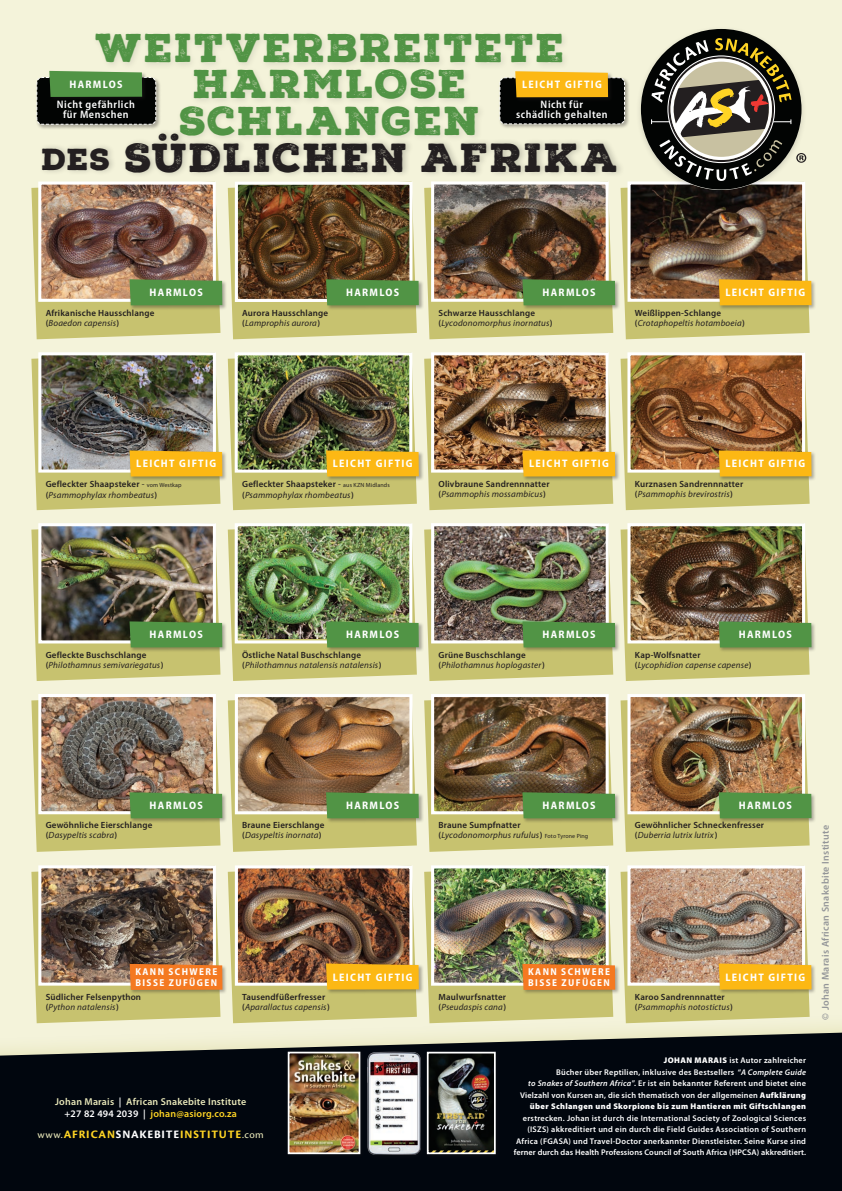
<style>
.page{position:relative;width:842px;height:1191px;background:#f4f3da}
.page>*{position:absolute;margin:0;border:0;box-sizing:border-box;transform-origin:0 0}
.t1{font:39.3px "Nexa Rust Slab Black 01";letter-spacing:.04em;color:#231f20}
.t2{font:39px "Nexa Rust Slab Black 01";letter-spacing:.04em;color:#519445}
.t3{font:11.8px "Cronos Pro Bold Capt";letter-spacing:.07em;color:#fed424}
.t4{font:700 semi-condensed 10.9px "Myriad Pro";letter-spacing:.12em;color:#fff}
.t5{font:600 semi-condensed 10.9px/10px "Myriad Pro";letter-spacing:.05em;color:#fff;text-align:center}
.t6{font:700 semi-condensed 10px/10.9px "Myriad Pro";letter-spacing:.14em;color:#fff}
.t7{font:600 10px "Myriad Pro";letter-spacing:.02em;color:#e9e8ba}
.t8{font:600 10px "Myriad Pro";letter-spacing:.03em;color:#939598}
.t9{font:600 10px "Myriad Pro";letter-spacing:.02em;color:#fed424}
.t10{font:600 9px/10px "Myriad Pro";letter-spacing:.02em;color:#231f20}
.t11{font:italic 9px/10px "Myriad Pro";letter-spacing:.02em;color:#231f20}
.t12{font:600 8.2px/11.5px "Myriad Pro";letter-spacing:.03em;color:#fff;text-align:right}
.s1{font-family:"Nexa Rust Slab";font-weight:900;font-size:29.5px}
.s2{font-weight:400;font-style:italic}
.s3{font-weight:600;font-style:normal}
.s4{font-weight:400}
.s5{font-weight:400;font-size:6px}
.s6{font-style:normal;font-size:6px}
.s7{color:#fff}
.s8{font-family:"Cronos Pro Capt";font-size:10.6px;color:#e9e8ba}
.s9{font-weight:900}
.s10{font-style:italic}
</style>
<div class="page">
<div style="left:129px;top:962px;width:99px;height:32px;background:#231f20;opacity:.35"></div>
<img style="left:31px;top:865px;width:191px;height:148px">
<div style="left:0;top:1013px;width:842px;height:178px;background:#c7c26f;opacity:.4"></div>
<svg style="left:0;top:1032px;width:842px;height:159px;background:#171b20"></svg>
<div style="left:284px;top:1048px;width:82px;height:111px;background:#231f20;opacity:.3"></div>
<img style="left:291px;top:1054px;width:66px;height:97px">
<div style="left:288px;top:1051px;width:72px;height:103px;border:2px solid #fff"></div>
<div style="left:423px;top:1048px;width:78px;height:111px;background:#231f20;opacity:.3"></div>
<img style="left:430px;top:1054px;width:63px;height:97px">
<div style="left:427px;top:1051px;width:69px;height:103px;border:2px solid #fff"></div>
<div style="left:364px;top:1048px;width:62px;height:112px;background:#02070e"></div>
<img style="left:367px;top:1051px;width:54px;height:104px">
<div style="left:718px;top:962px;width:99px;height:32px;background:#231f20;opacity:.35"></div>
<img style="left:228px;top:865px;width:583px;height:158px">
<div style="left:718px;top:791px;width:99px;height:32px;background:#231f20;opacity:.35"></div>
<div style="left:128px;top:791px;width:99px;height:32px;background:#231f20;opacity:.35"></div>
<img style="left:31px;top:694px;width:191px;height:158px">
<img style="left:228px;top:694px;width:583px;height:158px">
<div style="left:718px;top:620px;width:99px;height:32px;background:#231f20;opacity:.35"></div>
<img style="left:228px;top:523px;width:583px;height:158px">
<div style="left:128px;top:620px;width:99px;height:32px;background:#231f20;opacity:.35"></div>
<img style="left:31px;top:523px;width:191px;height:158px">
<div style="left:718px;top:449px;width:99px;height:32px;background:#231f20;opacity:.35"></div>
<img style="left:228px;top:352px;width:583px;height:158px">
<div style="left:128px;top:449px;width:99px;height:32px;background:#231f20;opacity:.35"></div>
<img style="left:31px;top:352px;width:191px;height:158px">
<div style="left:128px;top:278px;width:99px;height:32px;background:#231f20;opacity:.35"></div>
<img style="left:31px;top:181px;width:191px;height:158px">
<div style="left:718px;top:278px;width:99px;height:32px;background:#231f20;opacity:.35"></div>
<div style="left:92px;top:30px;width:478px;height:40px;background:#020403;opacity:.1"></div>
<div style="left:190px;top:65px;width:282px;height:42px;background:#e8e7cf"></div>
<div style="left:176px;top:102px;width:310px;height:41px;background:#e9e8d0"></div>
<img style="left:228px;top:38px;width:583px;height:301px">
<div style="left:35px;top:76px;width:126px;height:54px;background:#231f20;opacity:.35"></div>
<svg style="left:36px;top:71px;width:121px;height:54px;background:#30492b"></svg>
<div style="left:39px;top:128px;width:586px;height:51px;background:#020403;opacity:.2"></div>
<p class="t2" style="left:96px;top:22px;width:470px">WEITVERBREITETE</p>
<p class="t2" style="left:193px;top:58px;width:275px">HARMLOSE</p>
<p class="t2" style="left:180px;top:94px;width:302px">SCHLANGEN</p>
<p class="t4" style="left:69px;top:77px;width:55px">HARMLOS</p>
<p class="t4" style="left:522px;top:78px;width:81px">LEICHT GIFTIG</p>
<p class="t5" style="left:57px;top:99px;width:79px">Nicht gefährlich für Menschen</p>
<p class="t5" style="left:516px;top:99px;width:93px">Nicht für<br>schädlich gehalten</p>
<p class="t1" style="left:42px;top:131px;width:578px"><span class="s1">DES</span> SÜDLICHEN AFRIKA</p>
<p class="t4" style="left:150px;top:286px;width:55px">HARMLOS</p>
<p class="t4" style="left:346px;top:286px;width:55px">HARMLOS</p>
<p class="t4" style="left:542px;top:286px;width:55px">HARMLOS</p>
<p class="t4" style="left:725px;top:286px;width:81px">LEICHT GIFTIG</p>
<p class="t10" style="left:46px;top:308px;width:110px">Afrikanische Hausschlange (<span class="s2">Boaedon capensis</span>)</p>
<p class="t10" style="left:242px;top:308px;width:87px">Aurora Hausschlange (<span class="s2">Lamprophis aurora</span>)</p>
<p class="t11" style="left:438px;top:308px;width:116px"><span class="s3">Schwarze Hausschlange (</span>Lycodonomorphus inornatus<span class="s3">)</span></p>
<p class="t11" style="left:635px;top:308px;width:111px"><span class="s3">Weißlippen-Schlange (</span>Crotaphopeltis hotamboeia<span class="s3">)</span></p>
<p class="t4" style="left:136px;top:457px;width:81px">LEICHT GIFTIG</p>
<p class="t10" style="left:46px;top:478px;width:137px;line-height:11px">Gefleckter Shaapsteker <span class="s4">-</span> <span class="s5">vom Westkap </span>(<span class="s2">Psammophylax rhombeatus</span>)</p>
<p class="t4" style="left:333px;top:457px;width:81px">LEICHT GIFTIG</p>
<p class="t10" style="left:242px;top:478px;width:149px;line-height:11px">Gefleckter Shaapsteker <span class="s4">-</span> <span class="s5">aus KZN Midlands </span>(<span class="s2">Psammophylax rhombeatus</span>)</p>
<p class="t4" style="left:529px;top:457px;width:81px">LEICHT GIFTIG</p>
<p class="t10" style="left:438px;top:478px;width:113px">Olivbraune Sandrennnatter</p>
<p class="t11" style="left:438px;top:488px;width:109px"><span class="s3">(</span>Psammophis mossambicus<span class="s3">)</span></p>
<p class="t4" style="left:725px;top:457px;width:81px">LEICHT GIFTIG</p>
<p class="t10" style="left:635px;top:478px;width:110px">Kurznasen Sandrennnatter (<span class="s2">Psammophis brevirostris</span>)</p>
<p class="t4" style="left:150px;top:627px;width:55px">HARMLOS</p>
<p class="t4" style="left:346px;top:627px;width:55px">HARMLOS</p>
<p class="t4" style="left:542px;top:627px;width:55px">HARMLOS</p>
<p class="t4" style="left:739px;top:628px;width:55px">HARMLOS</p>
<p class="t11" style="left:242px;top:649px;width:141px"><span class="s3">Östliche Natal Buschschlange (</span>Philothamnus natalensis natalensis<span class="s3">)</span></p>
<p class="t11" style="left:46px;top:649px;width:119px"><span class="s3">Gefleckte Buschschlange (</span>Philothamnus semivariegatus<span class="s3">)</span></p>
<p class="t11" style="left:635px;top:649px;width:118px"><span class="s3">Kap-Wolfsnatter<br>(</span>Lycophidion capense capense<span class="s3">)</span></p>
<p class="t11" style="left:438px;top:649px;width:108px"><span class="s3">Grüne Buschschlange (</span>Philothamnus hoplogaster<span class="s3">)</span></p>
<p class="t4" style="left:150px;top:798px;width:55px">HARMLOS</p>
<p class="t10" style="left:46px;top:820px;width:108px">Gewöhnliche Eierschlange (<span class="s2">Dasypeltis scabra</span>)</p>
<p class="t10" style="left:242px;top:820px;width:84px">Braune Eierschlange (<span class="s2">Dasypeltis inornata</span>)</p>
<p class="t4" style="left:346px;top:798px;width:55px">HARMLOS</p>
<p class="t4" style="left:542px;top:798px;width:55px">HARMLOS</p>
<p class="t10" style="left:438px;top:820px;width:84px">Braune Sumpfnatter</p>
<p class="t11" style="left:438px;top:830px;width:151px"><span class="s3">(</span>Lycodonomorphus rufulus<span class="s3">)</span> <span class="s6">Foto Tyrone Ping</span></p>
<p class="t4" style="left:739px;top:798px;width:55px">HARMLOS</p>
<p class="t10" style="left:635px;top:820px;width:131px">Gewöhnlicher Schneckenfresser</p>
<p class="t11" style="left:635px;top:830px;width:84px"><span class="s3">(</span>Duberria lutrix lutrix<span class="s3">)</span></p>
<p class="t6" style="left:135px;top:966px;width:83px">KANN SCHWERE<br>BISSE ZUFÜGEN</p>
<p class="t6" style="left:528px;top:966px;width:83px">KANN SCHWERE<br>BISSE ZUFÜGEN</p>
<p class="t4" style="left:333px;top:969px;width:81px">LEICHT GIFTIG</p>
<p class="t4" style="left:725px;top:970px;width:81px">LEICHT GIFTIG</p>
<p class="t10" style="left:46px;top:991px;width:97px">Südlicher Felsenpython (<span class="s2">Python natalensis</span>)</p>
<p class="t10" style="left:242px;top:991px;width:89px">Tausendfüßerfresser (<span class="s2">Aparallactus capensis</span>)</p>
<p class="t10" style="left:438px;top:991px;width:69px">Maulwurfsnatter</p>
<p class="t11" style="left:438px;top:1001px;width:69px"><span class="s3">(</span>Pseudaspis cana<span class="s3">)</span></p>
<p class="t10" style="left:635px;top:991px;width:91px">Karoo Sandrennnatter</p>
<p class="t11" style="left:635px;top:1001px;width:100px"><span class="s3">(</span>Psammophis notostictus<span class="s3">)</span></p>
<p class="t7" style="left:55px;top:1095px;width:192px">Johan Marais <span class="s7">|</span> African Snakebite Institute</p>
<p class="t9" style="left:64px;top:1107px;width:174px"><span class="s7">+27 82 494 2039 |</span> johan@asiorg.co.za</p>
<p class="t3" style="left:38px;top:1127px;width:228px"><span class="s8">www.</span>AFRICAN<span class="s7">SNAKEBITE</span>INSTITUTE<span class="s8">.com</span></p>
<p class="t12" style="left:520px;top:1054px;width:287px"><span class="s9">JOHAN MARAIS</span> ist Autor zahlreicher<br>Bücher über Reptilien, inklusive des Bestsellers “<span class="s10">A Complete Guide<br>to Snakes of Southern Africa</span>”. Er ist ein bekannter Referent und bietet eine Vielzahl von Kursen an, die sich thematisch von der allgemeinen <span class="s9">Aufklärung über Schlangen und Skorpione bis zum Hantieren mit Giftschlangen</span></p>
<p class="t12" style="left:514px;top:1112px;width:294px">erstrecken. Johan ist durch die International Society of Zoological Sciences (ISZS) akkreditiert und ein durch die Field Guides Association of Southern Africa (FGASA) und Travel-Doctor anerkannter Dienstleister. Seine Kurse sind ferner durch das Health Professions Council of South Africa (HPCSA) akkreditiert.</p>
<p class="t8" style="left:819px;top:1019px;width:196px;rotate:-90deg">© Johan Marais African Snakebite Institute</p>
</div>
